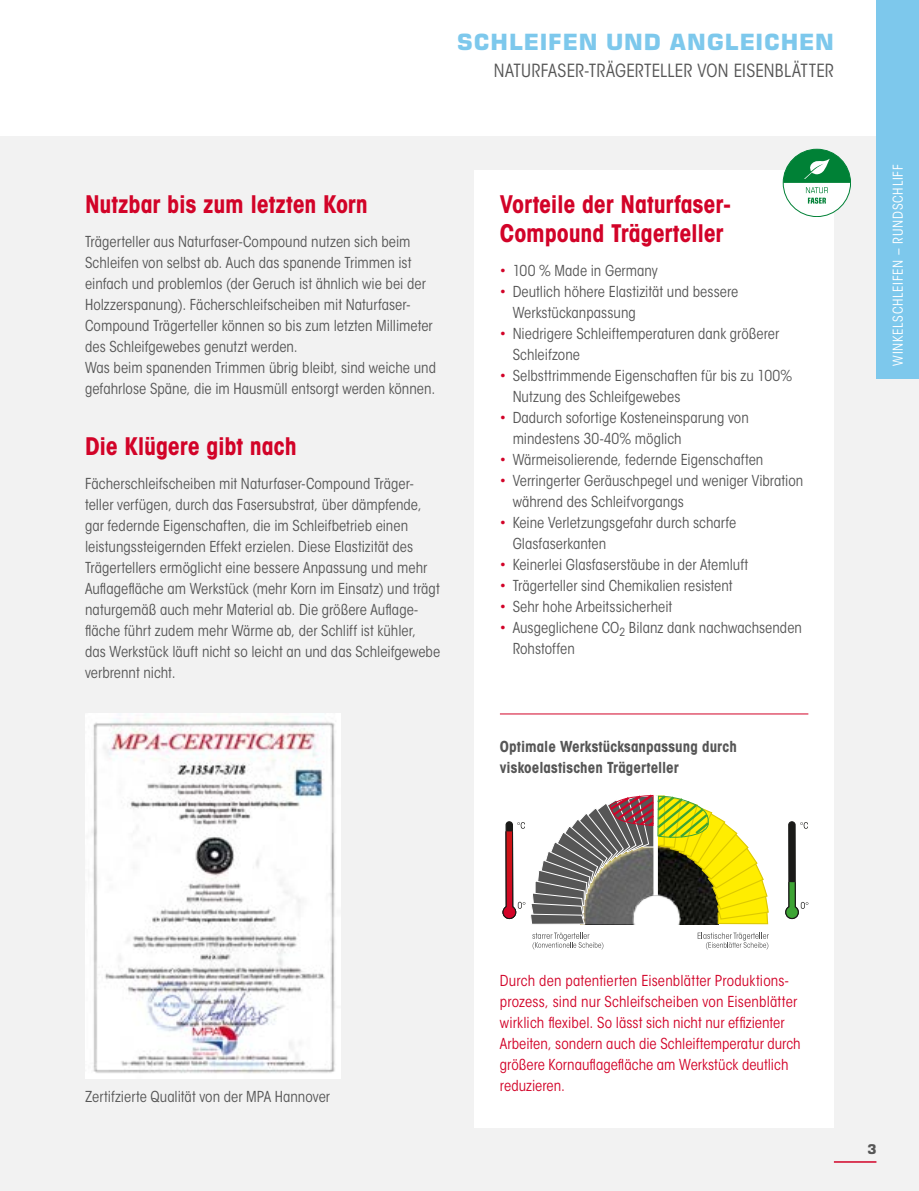
<style>
.page{position:relative;width:919px;height:1191px;background:#fff}
.page>*{position:absolute;margin:0;border:0;box-sizing:border-box;transform-origin:0 0}
.P-H4{font:700 condensed 24px/28.5px "ITC Avant Garde Std";letter-spacing:-.005em;color:#d20328}
.t1{font:700 22.5px "Eurostile LT Std";letter-spacing:.04em;color:#7dc8ec}
.Register_Ebene_3{font:condensed 18px "ITC Avant Garde Std";letter-spacing:.01em;color:#565656}
.Produkt_XL_P{font:condensed 15px/21px "ITC Avant Garde Std";letter-spacing:.005em;color:#565656}
.Produkt_XL_P-2{font:condensed 15px/21px "ITC Avant Garde Std";letter-spacing:.005em;color:#d20328}
.Produkt_XL_P-3{font:700 condensed 15px/21px "ITC Avant Garde Std";letter-spacing:.005em;color:#565656}
.t2{font:condensed 13.5px "ITC Avant Garde Std";letter-spacing:.055em;color:#fff}
.t3{font:700 13.5px "Eurostile LT Std";color:#565656}
.s1{color:#d20328}
</style>
<div class="page">
<div style="left:0;top:136px;width:918px;height:1055px;background:#f2f2f2"></div>
<div style="left:474px;top:170px;width:359px;height:957px;background:#fff"></div>
<svg style="left:532px;top:932px;width:71px;height:17px"></svg>
<svg style="left:697px;top:932px;width:71px;height:17px"></svg>
<svg style="left:785px;top:821px;width:23px;height:98px"></svg>
<svg style="left:502px;top:794px;width:267px;height:131px"></svg>
<hr style="left:500px;top:713px;width:308px;height:1px;background:#d20328">
<img style="left:85px;top:713px;width:255px;height:365px">
<div style="left:783px;top:149px;width:67px;height:67px;background:#fff;border-radius:50%"></div>
<svg style="left:783px;top:149px;width:67px;height:55px"></svg>
<div style="left:876px;top:0;width:42px;height:378px;background:#7dc8ec"></div>
<hr style="left:833px;top:1161px;width:43px;height:1px;background:#d20328">
<h2 class="t1" style="left:457px;top:28px;width:378px">SCHLEIFEN UND ANGLEICHEN</h2>
<p class="Register_Ebene_3" style="left:494px;top:60px;width:341px">NATURFASER-TRÄGERTELLER VON EISENBLÄTTER</p>
<p class="P-H4" style="left:85px;top:190px;width:284px">Nutzbar bis zum letzten Korn</p>
<p class="Produkt_XL_P" style="left:85px;top:231px;width:352px">Trägerteller aus Naturfaser-Compound nutzen sich beim Schleifen von selbst ab. Auch das spanende Trimmen ist einfach und problemlos (der Geruch ist ähnlich wie bei der Holzzerspanung). Fächerschleifscheiben mit Naturfaser-Compound Trägerteller können so bis zum letzten Millimeter des Schleifgewebes genutzt werden.<br>Was beim spanenden Trimmen übrig bleibt, sind weiche und gefahrlose Späne, die im Hausmüll entsorgt werden können.</p>
<p class="P-H4" style="left:85px;top:432px;width:213px">Die Klügere gibt nach</p>
<p class="Produkt_XL_P" style="left:85px;top:473px;width:356px">Fächerschleifscheiben mit Naturfaser-Compound Träger&shy;teller verfügen, durch das Fasersubstrat, über dämpfende, gar federnde Eigenschaften, die im Schleifbetrieb einen leistungssteigernden Effekt erzielen. Diese Elastizität des Trägertellers ermöglicht eine bessere Anpassung und mehr Auflagefläche am Werkstück (mehr Korn im Einsatz) und trägt naturgemäß auch mehr Material ab. Die größere Auflage&shy;fläche führt zudem mehr Wärme ab, der Schliff ist kühler, das Werkstück läuft nicht so leicht an und das Schleifgewebe verbrennt nicht.</p>
<p class="P-H4" style="left:500px;top:190px;width:233px">Vorteile der Naturfaser-<br>Compound Trägerteller</p>
<p class="Produkt_XL_P" style="left:500px;top:260px;width:159px"><span class="s1">•</span> 100 % Made in Germany</p>
<p class="Produkt_XL_P" style="left:512px;top:281px;width:227px;text-indent:-13px"><span class="s1">•</span> Deutlich höhere Elastizität und bessere<br>Werkstückanpassung</p>
<p class="Produkt_XL_P" style="left:512px;top:323px;width:268px;text-indent:-13px"><span class="s1">•</span> Niedrigere Schleiftemperaturen dank größerer<br>Schleifzone</p>
<p class="Produkt_XL_P" style="left:512px;top:365px;width:281px;text-indent:-13px"><span class="s1">•</span> Selbsttrimmende Eigenschaften für bis zu 100%<br>Nutzung des Schleifgewebes</p>
<p class="Produkt_XL_P" style="left:512px;top:407px;width:237px;text-indent:-13px"><span class="s1">•</span> Dadurch sofortige Kosteneinsparung von mindestens 30-40% möglich</p>
<p class="Produkt_XL_P" style="left:500px;top:449px;width:265px"><span class="s1">•</span> Wärmeisolierende, federnde Eigenschaften</p>
<p class="Produkt_XL_P" style="left:512px;top:470px;width:292px;text-indent:-13px"><span class="s1">•</span> Verringerter Geräuschpegel und weniger Vibration während des Schleifvorgangs</p>
<p class="Produkt_XL_P" style="left:512px;top:512px;width:225px;text-indent:-13px"><span class="s1">•</span> Keine Verletzungsgefahr durch scharfe<br>Glasfaserkanten</p>
<p class="Produkt_XL_P" style="left:500px;top:554px;width:250px"><span class="s1">•</span> Keinerlei Glasfaserstäube in der Atemluft</p>
<p class="Produkt_XL_P" style="left:500px;top:575px;width:234px"><span class="s1">•</span> Trägerteller sind Chemikalien resistent</p>
<p class="Produkt_XL_P" style="left:500px;top:596px;width:174px"><span class="s1">•</span> Sehr hohe Arbeitssicherheit</p>
<p class="Produkt_XL_P" style="left:512px;top:617px;width:291px;text-indent:-13px"><span class="s1">•</span> Ausgeglichene CO<sub>2</sub> Bilanz dank nachwachsenden<br>Rohstoffen</p>
<p class="Produkt_XL_P-3" style="left:500px;top:735px;width:238px">Optimale Werkstücksanpassung durch viskoelastischen Trägerteller</p>
<p class="t2" style="left:889px;top:366px;width:203px;rotate:-90deg">WINKELSCHLEIFEN – RUNDSCHLIFF</p>
<p class="Produkt_XL_P" style="left:85px;top:1086px;width:246px">Zertifzierte Qualität von der MPA Hannover</p>
<p class="Produkt_XL_P-2" style="left:500px;top:970px;width:302px">Durch den patentierten Eisenblätter Produktions&shy;prozess, sind nur Schleifscheiben von Eisenblätter wirklich flexibel. So lässt sich nicht nur effizienter Arbeiten, sondern auch die Schleiftemperatur durch größere Kornauflagefläche am Werkstück deutlich reduzieren.</p>
<p class="t3" style="left:867px;top:1140px;width:11px">3</p>
</div>
